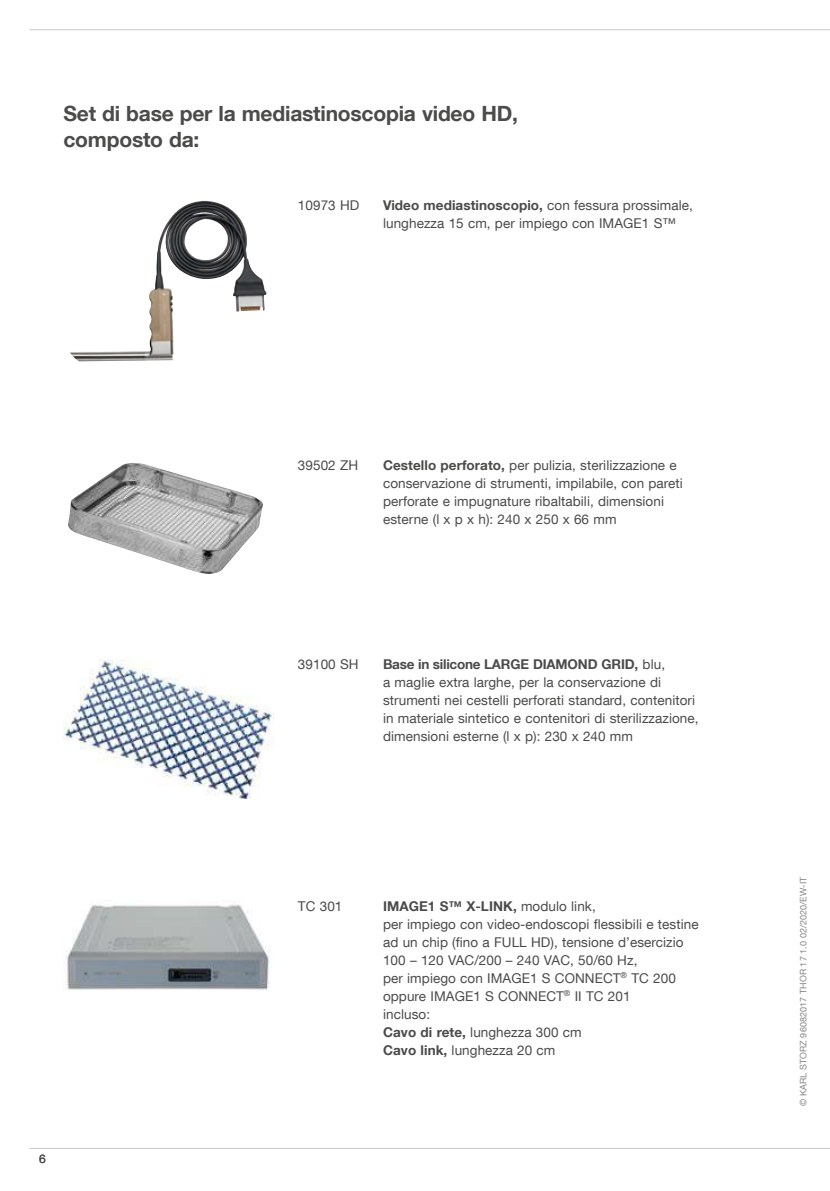
<style>
.page{position:relative;width:830px;height:1191px;background:#fff}
.page>*{position:absolute;margin:0;border:0;box-sizing:border-box;transform-origin:0 0}
.t1{font:700 21px/25.2px "KS Helvetica Neue";letter-spacing:-.01em;color:#4b4b4a}
.t2{font:13.5px/18px "KS Helvetica Neue";letter-spacing:.005em;color:#4b4b4a}
.t3{font:12px "KS Helvetica Neue";color:#4b4b4a}
.t4{font:9px "KS Helvetica Neue";letter-spacing:.01em;color:#878787}
.s1{font-weight:700}
</style>
<div class="page">
<hr style="left:30px;top:29px;width:799px;height:1px;background:#c7c7c6">
<hr style="left:30px;top:1148px;width:799px;height:1px;background:#c7c7c6">
<img style="left:70px;top:201px;width:196px;height:160px">
<img style="left:68px;top:463px;width:195px;height:111px">
<img style="left:63px;top:660px;width:209px;height:139px">
<img style="left:65px;top:901px;width:204px;height:90px">
<h1 class="t1" style="left:63px;top:101px;width:456px">Set di base per la mediastinoscopia video HD, composto da:</h1>
<p class="t2" style="left:298px;top:196px;width:63px">10973 HD</p>
<p class="t2" style="left:383px;top:196px;width:311px"><span class="s1">Video mediastinoscopio,</span> con fessura prossimale, lunghezza 15 cm, per impiego con IMAGE1 S™</p>
<p class="t3" style="left:39px;top:1151px;width:8px">6</p>
<p class="t2" style="left:298px;top:456px;width:62px">39502 ZH</p>
<p class="t2" style="left:383px;top:456px;width:301px"><span class="s1">Cestello perforato,</span> per pulizia, sterilizzazione e conservazione di strumenti, impilabile, con pareti perforate e impugnature ribaltabili, dimensioni esterne (l x p x h): 240 x 250 x 66 mm</p>
<p class="t2" style="left:298px;top:654px;width:62px">39100 SH</p>
<p class="t2" style="left:383px;top:654px;width:317px"><span class="s1">Base in silicone LARGE DIAMOND GRID,</span> blu,<br>a maglie extra larghe, per la conservazione di strumenti nei cestelli perforati standard, contenitori in materiale sintetico e contenitori di sterilizzazione, dimensioni esterne (l x p): 230 x 240 mm</p>
<p class="t2" style="left:298px;top:896px;width:46px">TC 301</p>
<p class="t2" style="left:383px;top:896px;width:317px"><span class="s1">IMAGE1 S™ X-Link,</span> modulo link,<br>per impiego con video-endoscopi flessibili e testine ad un chip (fino a FULL HD), tensione d’esercizio 100 – 120 VAC/200 – 240 VAC, 50/60 Hz,<br>per impiego con IMAGE1 S CONNECT<sup>®</sup> TC 200 oppure IMAGE1 S CONNECT<sup>®</sup> II TC 201<br>incluso:<br><span class="s1">Cavo di rete,</span> lunghezza 300 cm<br><span class="s1">Cavo link,</span> lunghezza 20 cm</p>
<p class="t4" style="left:797px;top:1106px;width:231px;rotate:-90deg">© KARL STORZ 96082017 THOR 17 1.0 02/2020/EW-IT</p>
</div>
